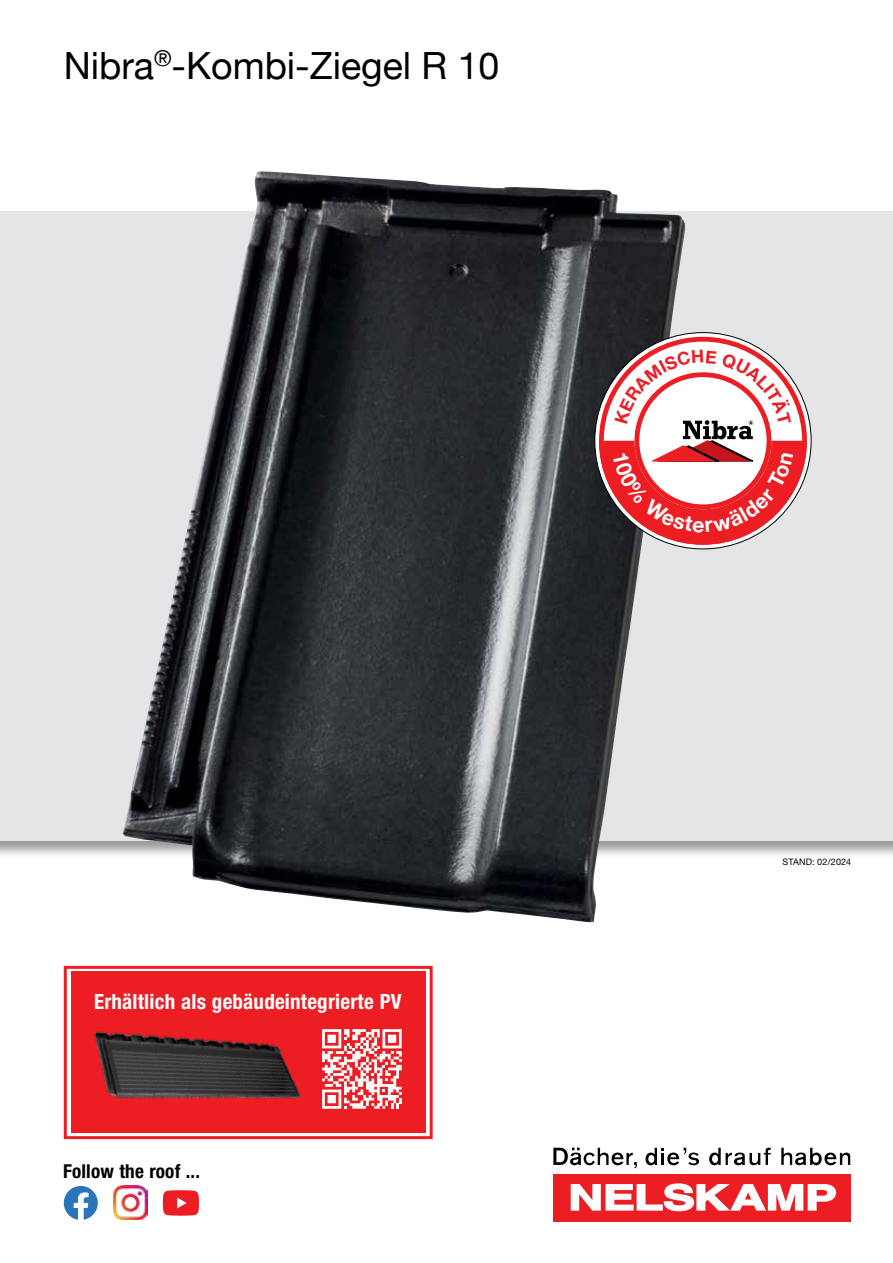
<style>
.page{position:relative;width:893px;height:1263px;background:#fff}
.page>*{position:absolute;margin:0;border:0;box-sizing:border-box;transform-origin:0 0}
.t1{font:37.5px "Helvetica Neue";color:#000}
.t2{font:700 condensed 21px "Helvetica Neue LT Pro";letter-spacing:.01em;color:#fff}
.t3{font:700 condensed 19.2px "Helvetica Neue LT Pro";letter-spacing:.01em;color:#000}
.t4{font:9px "Helvetica Neue LT Std";letter-spacing:.02em;color:#000}
</style>
<div class="page">
<div style="left:553px;top:1173px;width:297px;height:48px;background:#ed1d24"></div>
<svg style="left:571px;top:1183px;width:265px;height:28px"></svg>
<svg style="left:709px;top:1148px;width:62px;height:17px"></svg>
<svg style="left:781px;top:1148px;width:69px;height:17px"></svg>
<svg style="left:553px;top:1147px;width:84px;height:21px"></svg>
<svg style="left:645px;top:1148px;width:54px;height:17px"></svg>
<div style="left:0;top:212px;width:893px;height:629px;background:#e4e5e6"></div>
<img style="left:123px;top:171px;width:562px;height:751px">
<svg style="left:595px;top:333px;width:216px;height:216px;fill:#fff"></svg>
<svg style="left:163px;top:1190px;width:36px;height:26px"></svg>
<svg style="left:64px;top:1186px;width:34px;height:34px"></svg>
<img style="left:113px;top:1186px;width:34px;height:34px">
<div style="left:71px;top:972px;width:355px;height:161px;background:#ed1d24"></div>
<div style="left:64px;top:966px;width:369px;height:173px;border:3px solid #ed1d24"></div>
<svg style="left:326px;top:1029px;width:76px;height:80px"></svg>
<img style="left:63px;top:984px;width:263px;height:156px">
<svg style="left:599px;top:350px;width:208px;height:195px"></svg>
<h1 class="t1" style="left:64px;top:38px;width:437px">Nibra<sup>®</sup>-Kombi-Ziegel R 10</h1>
<p class="t2" style="left:94px;top:989px;width:309px">Erhältlich als gebäudeintegrierte PV</p>
<p class="t3" style="left:63px;top:1159px;width:138px">Follow the roof ...</p>
<p class="t4" style="left:782px;top:856px;width:70px">STAND: 02/2024</p>
</div>
